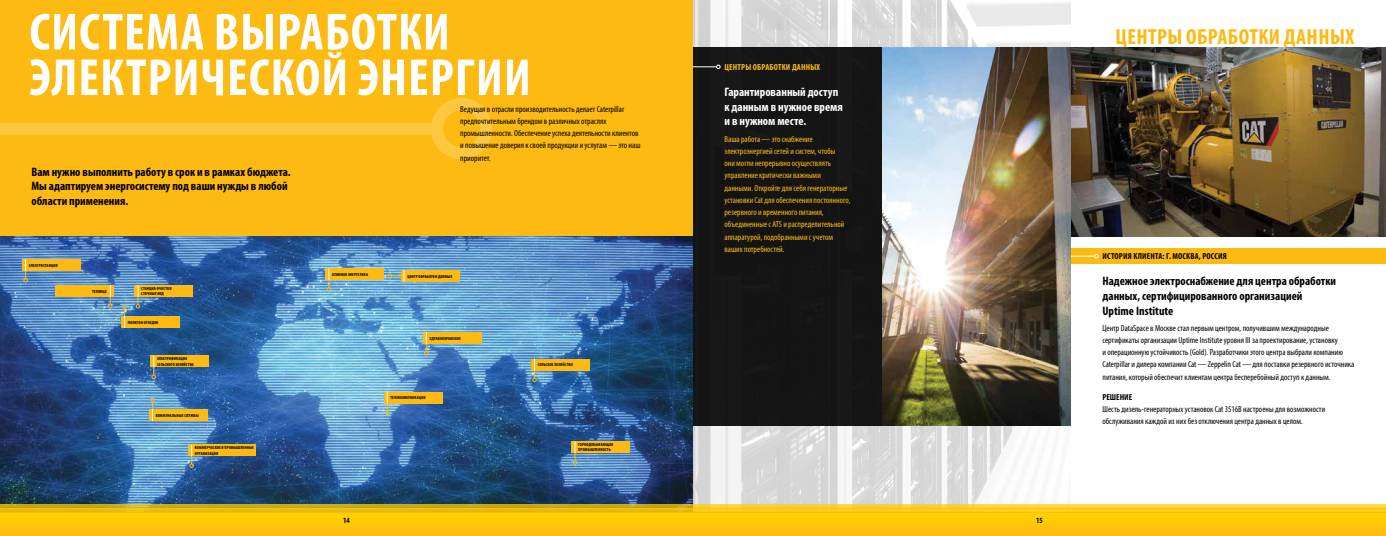
<style>
.page{position:relative;width:1386px;height:536px;background:#fff}
.page>*{position:absolute;margin:0;border:0;box-sizing:border-box;transform-origin:0 0}
.t1{font:700 condensed 52.5px/45.5px "Myriad Pro";letter-spacing:.02em;color:#fff}
.t2{font:700 condensed 21.88px "Myriad Pro";letter-spacing:.02em;color:#fdba12}
.t3{font:700 condensed 12.25px/14.7px "Myriad Pro";color:#000}
.t4{font:700 condensed 12.25px/14.7px "Myriad Pro";color:#fff}
.t5{font:condensed 8.75px/12.2px "Myriad Pro";color:#000}
.t6{font:condensed 8.75px/12.2px "Myriad Pro";color:#fdba12}
.t7{font:700 condensed 8.75px "Myriad Pro";letter-spacing:.02em;color:#000}
.t8{font:700 condensed 8.75px "Myriad Pro";letter-spacing:.02em;color:#fdba12}
.t9{font:700 condensed 8.75px "Myriad Pro";color:#000}
.t10{font:700 condensed 7.88px "Myriad Pro";color:#000}
.t11{font:700 condensed 4.38px/5.2px "Myriad Pro";letter-spacing:.02em;color:#000}
</style>
<div class="page">
<div style="left:0;top:0;width:693px;height:236px;background:#fdba12"></div>
<img style="left:693px;top:0;width:378px;height:504px">
<img style="left:1071px;top:47px;width:315px;height:189px">
<img style="left:0;top:236px;width:693px;height:268px">
<div style="left:531px;top:359px;width:59px;height:11px;background:#fdba12"></div>
<svg style="left:532px;top:359px;width:5px;height:23px"></svg>
<div style="left:423px;top:332px;width:58px;height:12px;background:#fdba12"></div>
<svg style="left:424px;top:332px;width:4px;height:23px"></svg>
<div style="left:188px;top:444px;width:68px;height:12px;background:#fdba12"></div>
<svg style="left:189px;top:444px;width:5px;height:24px"></svg>
<div style="left:121px;top:316px;width:59px;height:11px;background:#fdba12"></div>
<svg style="left:122px;top:304px;width:5px;height:23px"></svg>
<div style="left:572px;top:441px;width:58px;height:12px;background:#fdba12"></div>
<svg style="left:573px;top:441px;width:4px;height:23px"></svg>
<div style="left:326px;top:268px;width:58px;height:12px;background:#fdba12"></div>
<svg style="left:327px;top:268px;width:4px;height:23px"></svg>
<div style="left:150px;top:355px;width:59px;height:12px;background:#fdba12"></div>
<svg style="left:152px;top:355px;width:4px;height:24px"></svg>
<div style="left:401px;top:270px;width:58px;height:11px;background:#fdba12"></div>
<svg style="left:388px;top:270px;width:17px;height:11px"></svg>
<div style="left:135px;top:285px;width:58px;height:12px;background:#fdba12"></div>
<svg style="left:136px;top:285px;width:4px;height:23px"></svg>
<div style="left:22px;top:259px;width:59px;height:12px;background:#fdba12"></div>
<div style="left:384px;top:391px;width:58px;height:12px;background:#fdba12"></div>
<svg style="left:385px;top:391px;width:4px;height:24px"></svg>
<div style="left:149px;top:409px;width:59px;height:12px;background:#fdba12"></div>
<svg style="left:150px;top:397px;width:5px;height:24px"></svg>
<div style="left:55px;top:285px;width:59px;height:12px;background:#fdba12"></div>
<svg style="left:108px;top:285px;width:4px;height:23px"></svg>
<div style="left:1063px;top:248px;width:323px;height:16px;background:#fdba12"></div>
<hr style="left:1063px;top:256px;width:32px;height:1px;background:#fff">
<svg style="left:1094px;top:254px;width:5px;height:4px"></svg>
<div style="left:693px;top:47px;width:189px;height:378px;background:#141414"></div>
<svg style="left:693px;top:65px;width:28px;height:4px"></svg>
<img style="left:882px;top:47px;width:189px;height:378px">
<div style="left:0;top:122px;width:437px;height:13px;background:#fdc740"></div>
<div style="left:431px;top:98px;width:61px;height:61px;border:12px solid #fff;border-radius:50%"></div>
<svg style="left:23px;top:259px;width:5px;height:23px"></svg>
<div style="left:0;top:512px;width:1386px;height:24px;background:#ffc808"></div>
<svg style="left:0;top:508px;width:1386px;height:4px;background:#f4c314"></svg>
<svg style="left:0;top:504px;width:1386px;height:4px;background:#e0be2d"></svg>
<h1 class="t1" style="left:29px;top:8px;width:503px">СИСТЕМА ВЫРАБОТКИ<br>ЭЛЕКТРИЧЕСКОЙ ЭНЕРГИИ</h1>
<p class="t5" style="left:460px;top:102px;width:182px">Ведущая в отрасли производительность делает Caterpillar предпочтительным брендом в различных отраслях промышленности. Обеспечение успеха деятельности клиентов и повышение доверия к своей продукции и услугам — это наш приоритет.</p>
<h3 class="t3" style="left:32px;top:164px;width:261px">Вам нужно выполнить работу в срок и в рамках бюджета.<br>Мы адаптируем энергосистему под ваши нужды в любой области применения.</h3>
<p class="t11" style="left:29px;top:262px;width:30px">ЭЛЕКТРОСТАНЦИЯ</p>
<p class="t11" style="left:92px;top:288px;width:16px">ТЕПЛИЦА</p>
<p class="t11" style="left:141px;top:286px;width:32px">СТАНЦИЯ ОЧИСТКИ<br>СТОЧНЫХ ВОД</p>
<p class="t11" style="left:128px;top:319px;width:32px">ПОЛИГОН ОТХОДОВ</p>
<p class="t11" style="left:157px;top:356px;width:38px">ЭЛЕКТРИФИКАЦИЯ<br>СЕЛЬСКОГО ХОЗЯЙСТВА</p>
<p class="t11" style="left:156px;top:412px;width:44px">КОММУНАЛЬНЫЕ СЛУЖБЫ</p>
<p class="t11" style="left:195px;top:445px;width:60px">КОММЕРЧЕСКИЕ И ПРОМЫШЛЕННЫЕ<br>ОРГАНИЗАЦИИ</p>
<p class="t11" style="left:332px;top:271px;width:37px">АТОМНАЯ ЭНЕРГЕТИКА</p>
<p class="t11" style="left:407px;top:273px;width:46px">ЦЕНТР ОБРАБОТКИ ДАННЫХ</p>
<p class="t11" style="left:430px;top:335px;width:33px">ЗДРАВООХРАНЕНИЕ</p>
<p class="t11" style="left:391px;top:395px;width:37px">ТЕЛЕКОММУНИКАЦИИ</p>
<p class="t11" style="left:538px;top:362px;width:36px">СЕЛЬСКОЕ ХОЗЯЙСТВО</p>
<p class="t11" style="left:578px;top:442px;width:37px">ГОРНОДОБЫВАЮЩАЯ<br>ПРОМЫШЛЕННОСТЬ</p>
<p class="t8" style="left:725px;top:61px;width:97px">ЦЕНТРЫ ОБРАБОТКИ ДАННЫХ</p>
<h3 class="t4" style="left:724px;top:84px;width:120px">Гарантированный доступ к данным в нужное время и в нужном месте.</h3>
<p class="t6" style="left:724px;top:132px;width:128px">Ваша работа — это снабжение электроэнергией сетей и систем, чтобы<br>они могли непрерывно осуществлять управление критически важными данными. Откройте для себя генераторные установки Cat для обеспечения постоянного, резервного и временного питания, объединенные с ATS и распределительной аппаратурой, подобранными с учетом ваших потребностей.</p>
<p class="t10" style="left:343px;top:515px;width:8px">14</p>
<p class="t10" style="left:1036px;top:515px;width:8px">15</p>
<h2 class="t2" style="left:1116px;top:23px;width:240px">ЦЕНТРЫ ОБРАБОТКИ ДАННЫХ</h2>
<p class="t7" style="left:1103px;top:251px;width:126px">ИСТОРИЯ КЛИЕНТА: Г. МОСКВА, РОССИЯ</p>
<h3 class="t3" style="left:1102px;top:273px;width:235px">Надежное электроснабжение для центра обработки данных, сертифицированного организацией<br>Uptime Institute</h3>
<p class="t5" style="left:1102px;top:321px;width:253px">Центр DataSpace в Москве стал первым центром, получившим международные сертификаты организации Uptime Institute уровня III за проектирование, установку<br>и операционную устойчивость (Gold). Разработчики этого центра выбрали компанию Caterpillar и дилера компании Cat — Zeppelin Cat — для поставки резервного источника питания, который обеспечит клиентам центра бесперебойный доступ к данным.</p>
<p class="t9" style="left:1102px;top:391px;width:31px">РЕШЕНИЕ</p>
<p class="t5" style="left:1102px;top:403px;width:224px">Шесть дизель-генераторных установок Cat 3516B настроены для возможности обслуживания каждой из них без отключения центра данных в целом.</p>
</div>
